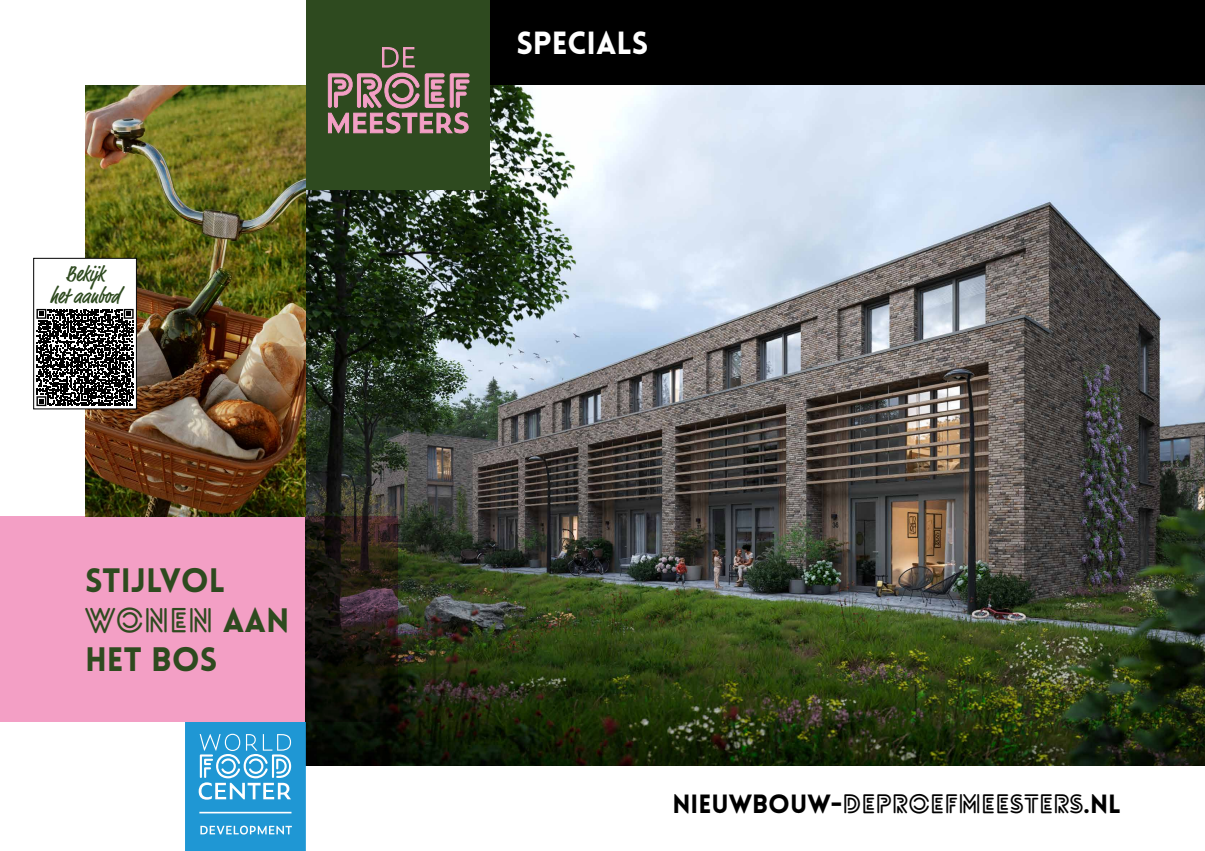
<style>
.page{position:relative;width:1205px;height:851px;background:#fff}
.page>*{position:absolute;margin:0;border:0;box-sizing:border-box;transform-origin:0 0}
.t1{font:900 33.15px "Lovelo";color:#2e4a1f}
.t2{font:700 33.15px "Lovelo Line";color:#2e4a1f}
.t3{font:900 31.35px "Lovelo";color:#fff}
.t4{font:700 25.8px "Lovelo Line";color:#000}
.t5{font:500 condensed 21.75px/22.5px "Market Pro";color:#2e4a1f;text-align:center}
.s1{font-family:"Lovelo";font-weight:900}
</style>
<div class="page">
<div style="left:432px;top:0;width:773px;height:85px;background:#000"></div>
<img style="left:306px;top:85px;width:899px;height:680px">
<svg style="left:0;top:516px;width:398px;height:206px;background:#c17f9b"></svg>
<div style="left:306px;top:0;width:184px;height:189px;background:#2e4a1f"></div>
<svg style="left:328px;top:73px;width:141px;height:60px"></svg>
<svg style="left:382px;top:47px;width:32px;height:20px"></svg>
<img style="left:85px;top:85px;width:221px;height:431px">
<svg style="left:185px;top:722px;width:121px;height:128px;background:#3da5d9"></svg>
<div style="left:34px;top:258px;width:102px;height:151px;background:#fff"></div>
<svg style="left:36px;top:309px;width:98px;height:97px"></svg>
<div style="left:33px;top:258px;width:104px;height:151px;border:1px solid #000"></div>
<p class="t5" style="left:50px;top:263px;width:71px">Bekijk<br>het aanbod</p>
<p class="t1" style="left:85px;top:559px;width:142px">STIJLVOL</p>
<p class="t2" style="left:85px;top:599px;width:206px">WONEN <span class="s1">AAN</span></p>
<p class="t1" style="left:85px;top:639px;width:134px">HET BOS</p>
<p class="t3" style="left:516px;top:24px;width:134px">SPECIALS</p>
<p class="t4" style="left:672px;top:787px;width:450px"><span class="s1">NIEUWBOUW-</span>DEPROEFMEESTERS<span class="s1">.NL</span></p>
</div>
